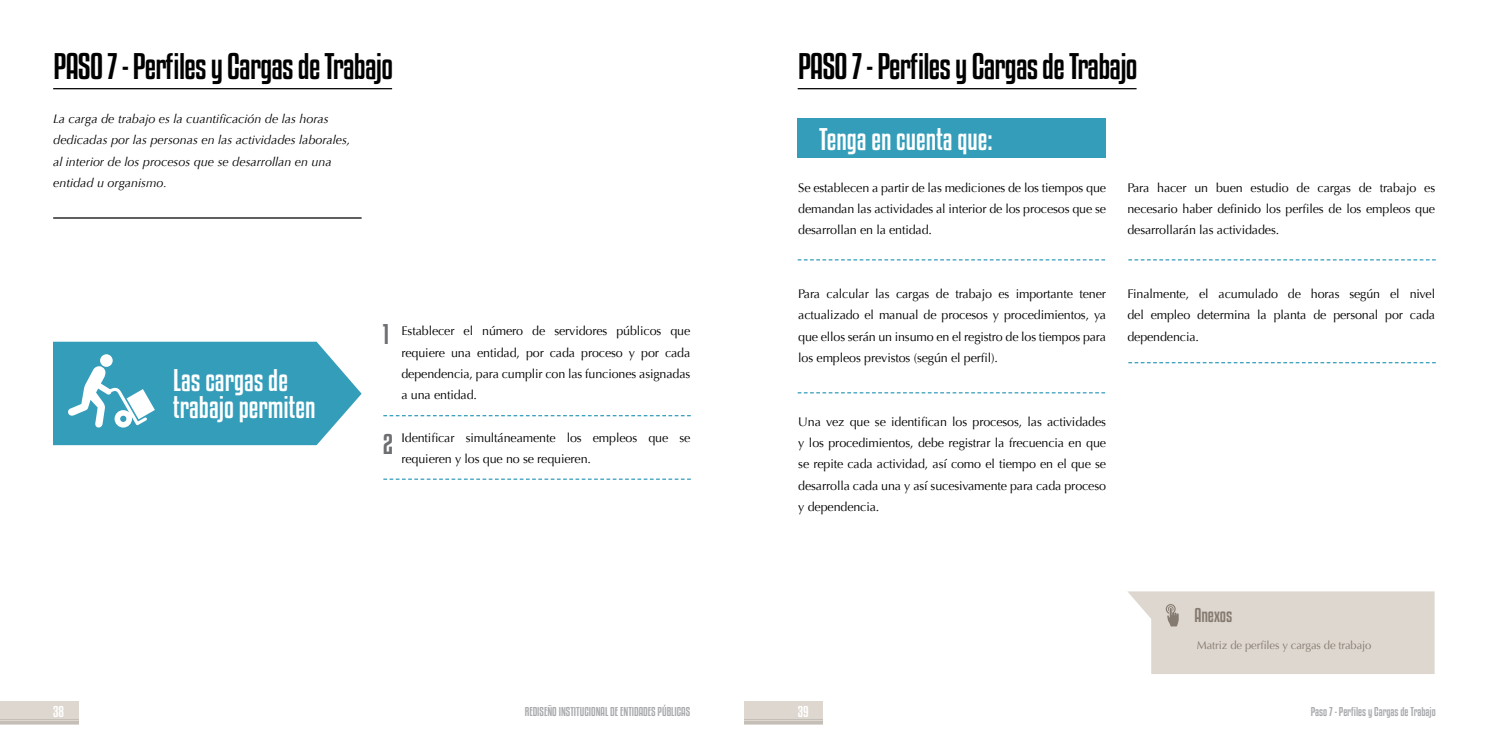
<style>
.page{position:relative;width:1489px;height:745px;background:#fff}
.page>*{position:absolute;margin:0;border:0;box-sizing:border-box;transform-origin:0 0}
.t1{font:32.5px "Kenyan Coffee Rg";letter-spacing:-.025em;color:#000}
.t2{font:27.5px/27.5px "Kenyan Coffee Rg";color:#fff}
.t3{font:25px "Kenyan Coffee Rg";color:#6d6e71}
.t4{font:17.5px "Kenyan Coffee Rg";letter-spacing:-.005em;color:#857b71}
.t5{font:13.75px "Kenyan Coffee Rg";color:#fff}
.t6{font:12.5px/21.2px "Optima";letter-spacing:-.01em;color:#000;text-align:justify}
.t7{font:italic 12.5px/21.2px "Optima";color:#000}
.t8{font:11.25px "Kenyan Coffee Rg";color:#a7a9ac}
.t9{font:11.25px "Optima";letter-spacing:-.01em;color:#857b71}
</style>
<div class="page">
<div style="left:0;top:701px;width:79px;height:23px;background:#ded7cf"></div>
<div style="left:744px;top:701px;width:79px;height:23px;background:#ded7cf"></div>
<hr style="left:0;top:721px;width:79px;height:3px;background:#c4beb8">
<hr style="left:744px;top:721px;width:79px;height:3px;background:#c4beb8">
<hr style="left:0;top:719px;width:79px;height:1px;background:#c4beb8">
<hr style="left:744px;top:719px;width:79px;height:1px;background:#c4beb8">
<hr style="left:53px;top:88px;width:339px;height:1px;background:#000">
<hr style="left:53px;top:217px;width:308px;height:1px;background:#000">
<svg style="left:53px;top:341px;width:308px;height:104px;background:#4ea9c3"></svg>
<svg style="left:383px;top:415px;width:307px;height:1px"></svg>
<svg style="left:383px;top:478px;width:307px;height:1px"></svg>
<hr style="left:797px;top:88px;width:339px;height:1px;background:#000">
<svg style="left:797px;top:259px;width:308px;height:1px"></svg>
<svg style="left:797px;top:392px;width:308px;height:1px"></svg>
<svg style="left:1128px;top:259px;width:307px;height:1px"></svg>
<svg style="left:1128px;top:362px;width:307px;height:1px"></svg>
<div style="left:797px;top:118px;width:309px;height:39px;background:#349dba"></div>
<svg style="left:1127px;top:591px;width:307px;height:82px;background:#dfd9d1"></svg>
<h1 class="t1" style="left:54px;top:47px;width:341px">PASO 7 - Perfiles y Cargas de Trabajo</h1>
<p class="t7" style="left:53px;top:108px;width:299px">La carga de trabajo es la cuantificación de las horas dedicadas por las personas en las actividades laborales, al interior de los procesos que se desarrollan en una entidad u organismo.</p>
<h2 class="t2" style="left:173px;top:366px;width:144px">Las cargas de trabajo permiten</h2>
<h3 class="t3" style="left:383px;top:318px;width:8px">1</h3>
<h3 class="t3" style="left:383px;top:429px;width:12px">2</h3>
<p class="t6" style="left:401px;top:320px;width:290px">Establecer el número de servidores públicos que requiere una entidad, por cada proceso y por cada dependencia, para cumplir con las funciones asignadas a una entidad.</p>
<p class="t6" style="left:401px;top:427px;width:290px">Identificar simultáneamente los empleos que se requieren y los que no se requieren.</p>
<h1 class="t1" style="left:798px;top:47px;width:341px">PASO 7 - Perfiles y Cargas de Trabajo</h1>
<h2 class="t2" style="left:819px;top:125px;width:175px">Tenga en cuenta que:</h2>
<p class="t6" style="left:798px;top:177px;width:309px">Se establecen a partir de las mediciones de los tiempos que demandan las actividades al interior de los procesos que se desarrollan en la entidad.</p>
<p class="t6" style="left:798px;top:283px;width:309px">Para calcular las cargas de trabajo es importante tener actualizado el manual de procesos y procedimientos, ya que ellos serán un insumo en el registro de los tiempos para los empleos previstos (según el perfil).</p>
<p class="t6" style="left:798px;top:411px;width:309px">Una vez que se identifican los procesos, las actividades y los procedimientos, debe registrar la frecuencia en que se repite cada actividad, así como el tiempo en el que se desarrolla cada una y así sucesivamente para cada proceso y dependencia.</p>
<p class="t6" style="left:1127px;top:177px;width:309px">Para hacer un buen estudio de cargas de trabajo es necesario haber definido los perfiles de los empleos que desarrollarán las actividades.</p>
<p class="t6" style="left:1127px;top:283px;width:309px">Finalmente, el acumulado de horas según el nivel del empleo determina la planta de personal por cada dependencia.</p>
<h3 class="t4" style="left:1194px;top:604px;width:39px">Anexos</h3>
<p class="t9" style="left:1196px;top:638px;width:176px">Matriz de perfiles y cargas de trabajo</p>
<p class="t5" style="left:53px;top:702px;width:12px">38</p>
<p class="t8" style="left:524px;top:704px;width:167px">REDISEÑO INSTITUCIONAL DE ENTIDADES PÚBLICAS</p>
<p class="t5" style="left:797px;top:702px;width:12px">39</p>
<p class="t8" style="left:1310px;top:704px;width:126px">Paso 7 - Perfiles y Cargas de Trabajo</p>
</div>
